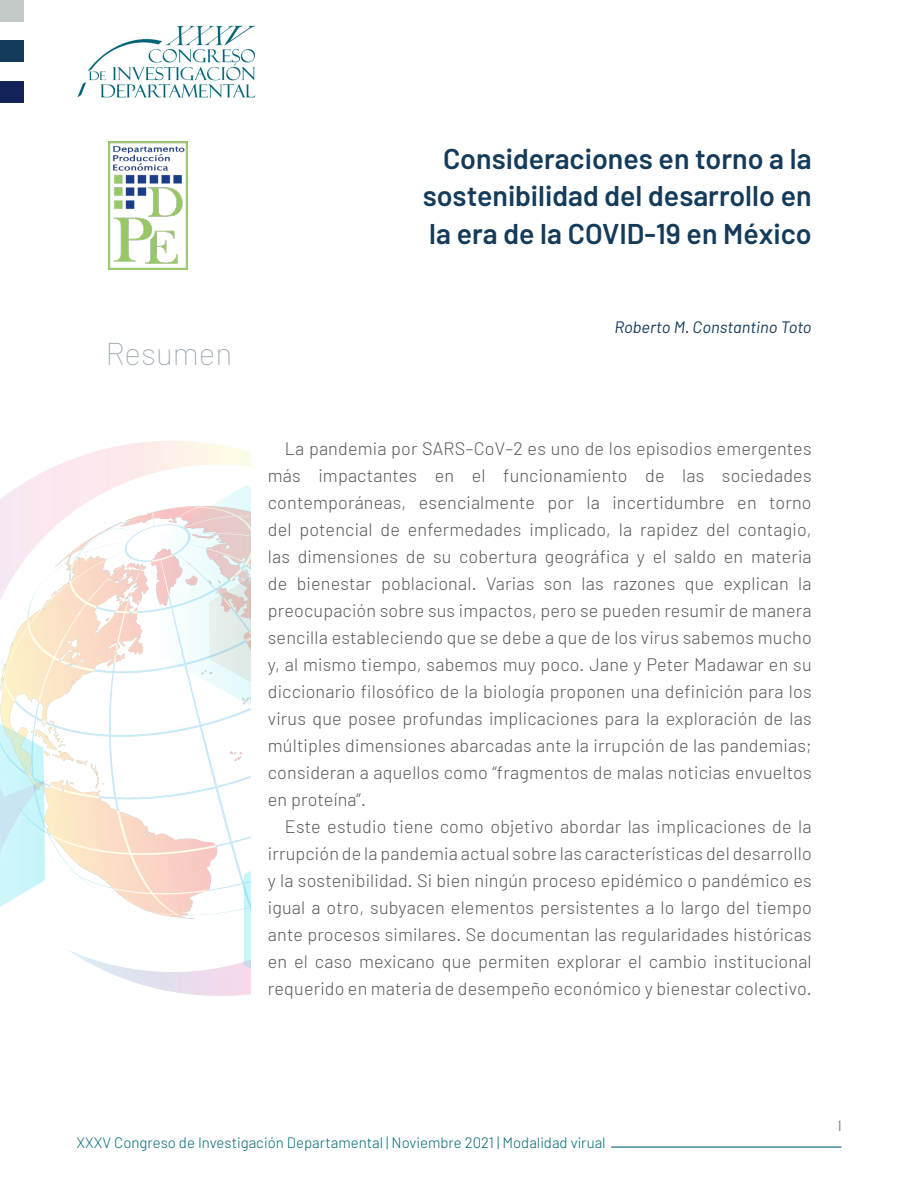
<style>
.page{position:relative;width:918px;height:1188px;background:#fff}
.page>*{position:absolute;margin:0;border:0;box-sizing:border-box;transform-origin:0 0}
.Bibliografía{font:100 31.5px "Barlow";color:#9ba5b0}
.t1{font:600 28.5px/37.5px "Barlow";color:#143b59;text-align:justify}
.primer_parrafo{font:300 18px/27px "Barlow";letter-spacing:.01em;color:#55595a;text-align:justify}
.t2{font:italic 16.5px "Barlow";color:#143b59}
.t3{font:300 15px "Barlow";color:#006678}
.t4{font:15px "Linotype Aperto";color:#7f8386}
</style>
<div class="page">
<hr style="left:611px;top:1147px;width:230px;height:1px;background:#006678">
<img style="left:77px;top:26px;width:178px;height:72px">
<img style="left:0;top:441px;width:251px;height:555px">
<img style="left:108px;top:141px;width:79px;height:128px">
<div style="left:0;top:0;width:24px;height:21px;background:#c2c9c7"></div>
<div style="left:0;top:40px;width:24px;height:21px;background:#143b59"></div>
<div style="left:0;top:81px;width:24px;height:22px;background:#142359"></div>
<p class="Bibliografía" style="left:105px;top:334px;width:129px">Resumen</p>
<p class="t1" style="left:423px;top:139px;width:391px;text-indent:20px">Consideraciones en torno a la sostenibilidad del desarrollo en la era de la COVID-19 en México</p>
<p class="t2" style="left:614px;top:316px;width:199px">Roberto M. Constantino Toto</p>
<p class="primer_parrafo" style="left:268px;top:434px;width:545px;text-indent:17px">La pandemia por SARS–CoV–2 es uno de los episodios emergentes más impactantes en el funcionamiento de las sociedades contemporáneas, esencialmente por la incertidumbre en torno del potencial de enfermedades implicado, la rapidez del contagio, las dimensiones de su cobertura geográfica y el saldo en materia de bienestar poblacional. Varias son las razones que explican la preocupación sobre sus impactos, pero se pueden resumir de manera sencilla estableciendo que se debe a que de los virus sabemos mucho y, al mismo tiempo, sabemos muy poco. Jane y Peter Madawar en su diccionario filosófico de la biología proponen una definición para los virus que posee profundas implicaciones para la exploración de las múltiples dimensiones abarcadas ante la irrupción de las pandemias; consideran a aquellos como “fragmentos de malas noticias envueltos en proteína”.</p>
<p class="primer_parrafo" style="left:268px;top:812px;width:545px;text-indent:17px">Este estudio tiene como objetivo abordar las implicaciones de la irrupción de la pandemia actual sobre las características del desarrollo y la sostenibilidad. Si bien ningún proceso epidémico o pandémico es igual a otro, subyacen elementos persistentes a lo largo del tiempo ante procesos similares. Se documentan las regularidades históricas en el caso mexicano que permiten explorar el cambio institucional requerido en materia de desempeño económico y bienestar colectivo.</p>
<p class="t3" style="left:77px;top:1133px;width:531px">XXXV Congreso de Investigación Departamental | Noviembre 2021 | Modalidad virual</p>
<p class="t4" style="left:838px;top:1117px;width:5px">1</p>
</div>
